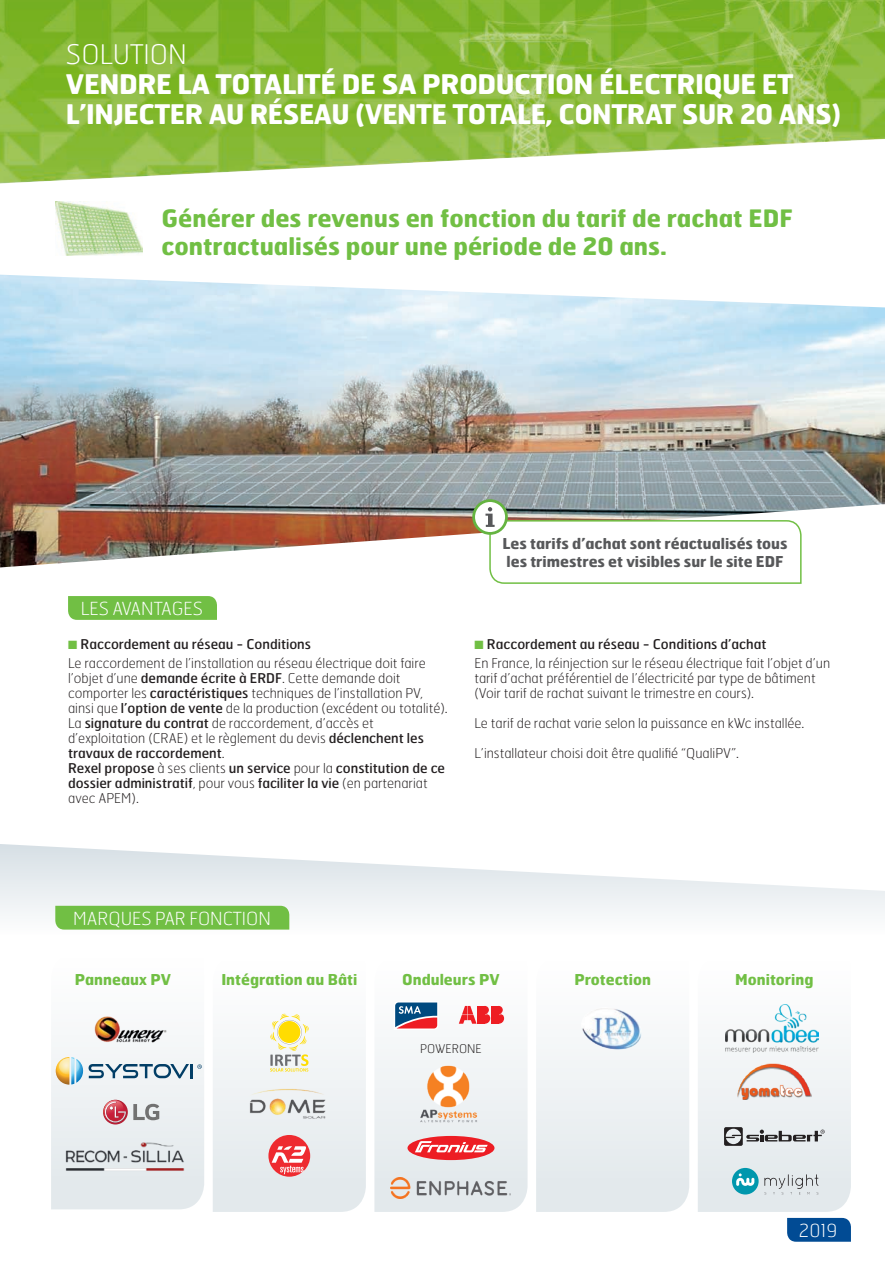
<style>
.page{position:relative;width:885px;height:1263px;background:#fff}
.page>*{position:absolute;margin:0;border:0;box-sizing:border-box;transform-origin:0 0}
.t1{font:700 27px/30px "Hermes";letter-spacing:-.02em;color:#fff}
.t2{font:700 24px/28.8px "Hermes";color:#71bf44}
.t3{font:100 18px "Hermes";color:#fff}
.t4{font:700 15px/18px "Hermes";color:#57585a}
.t5{font:700 15px "Hermes";color:#71bf44}
.t6{font:100 13.5px/15px "Hermes";color:#231f20}
.t7{font:13.5px/15px "Hermes";color:#231f20}
.t8{font:100 12px "Hermes";color:#231f20}
.s1{font-weight:100}
.s2{color:#71bf44}
.s3{font-weight:400}
</style>
<div class="page">
<svg style="left:0;top:844px;width:884px;height:232px"></svg>
<svg style="left:536px;top:955px;width:153px;height:257px"></svg>
<img style="left:0;top:0;width:884px;height:184px">
<img style="left:0;top:275px;width:884px;height:292px">
<img style="left:581px;top:1007px;width:62px;height:43px">
<svg style="left:213px;top:955px;width:153px;height:257px"></svg>
<svg style="left:68px;top:596px;width:149px;height:24px;background:#73c047"></svg>
<div style="left:55px;top:906px;width:234px;height:23px;background:#71bf44"></div>
<svg style="left:474px;top:501px;width:32px;height:32px"></svg>
<div style="left:472px;top:499px;width:36px;height:36px;border:3px solid #65b441;border-radius:50%"></div>
<svg style="left:485px;top:507px;width:317px;height:77px"></svg>
<img style="left:55px;top:201px;width:87px;height:54px">
<svg style="left:697px;top:955px;width:153px;height:257px"></svg>
<svg style="left:51px;top:952px;width:153px;height:257px"></svg>
<svg style="left:374px;top:955px;width:153px;height:257px"></svg>
<img style="left:725px;top:1004px;width:93px;height:48px">
<img style="left:64px;top:1140px;width:123px;height:33px">
<svg style="left:787px;top:1218px;width:63px;height:24px;background:#085097"></svg>
<img style="left:390px;top:1178px;width:120px;height:21px">
<p class="t1" style="left:66px;top:38px;width:777px"><span class="s1">SOLUTION<br></span>VENDRE LA TOTALITÉ DE SA PRODUCTION ÉLECTRIQUE ET<br>L’INJECTER AU RÉSEAU (VENTE TOTALE, CONTRAT SUR 20 ANS)</p>
<p class="t2" style="left:161px;top:203px;width:632px">Générer des revenus en fonction du tarif de rachat EDF contractualisés pour une période de 20 ans.</p>
<p class="t3" style="left:81px;top:597px;width:124px">LES AVANTAGES</p>
<p class="t7" style="left:68px;top:636px;width:244px"><span class="s2">■</span> Raccordement au réseau - Conditions</p>
<p class="t6" style="left:68px;top:655px;width:381px">Le raccordement de l’installation au réseau électrique doit faire l’objet d’une <span class="s3">demande écrite à ERDF</span>. Cette demande doit comporter les <span class="s3">caractéristiques</span> techniques de l’installation PV, ainsi que <span class="s3">l’option de vente</span> de la production (excédent ou totalité).</p>
<p class="t6" style="left:68px;top:715px;width:357px">La <span class="s3">signature du contrat</span> de raccordement, d’accès et d’exploitation (CRAE) et le règlement du devis <span class="s3">déclenchent les travaux de raccordement</span>.</p>
<p class="t7" style="left:68px;top:760px;width:378px">Rexel propose <span class="s1">à ses clients</span> un service <span class="s1">pour la</span> constitution de ce dossier administratif<span class="s1">, pour vous</span> faciliter la vie <span class="s1">(en partenariat avec APEM).</span></p>
<p class="t4" style="left:502px;top:534px;width:286px">Les tarifs d’achat sont réactualisés tous les trimestres et visibles sur le site EDF</p>
<p class="t7" style="left:474px;top:636px;width:293px"><span class="s2">■</span> Raccordement au réseau - Conditions d’achat</p>
<p class="t6" style="left:474px;top:655px;width:357px">En France, la réinjection sur le réseau électrique fait l’objet d’un tarif d’achat préférentiel de l’électricité par type de bâtiment (Voir tarif de rachat suivant le trimestre en cours).</p>
<p class="t6" style="left:474px;top:715px;width:331px">Le tarif de rachat varie selon la puissance en kWc installée.</p>
<p class="t6" style="left:474px;top:745px;width:266px">L’installateur choisi doit être qualifié “QualiPV”.</p>
<p class="t3" style="left:73px;top:907px;width:199px">MARQUES PAR FONCTION</p>
<p class="t5" style="left:75px;top:970px;width:98px">Panneaux PV</p>
<p class="t5" style="left:221px;top:970px;width:137px">Intégration au Bâti</p>
<p class="t5" style="left:402px;top:970px;width:99px">Onduleurs PV</p>
<p class="t5" style="left:574px;top:970px;width:78px">Protection</p>
<p class="t5" style="left:735px;top:970px;width:80px">Monitoring</p>
<p class="t8" style="left:420px;top:1041px;width:63px">POWERONE</p>
<p class="t3" style="left:798px;top:1219px;width:40px">2019</p>
</div>
